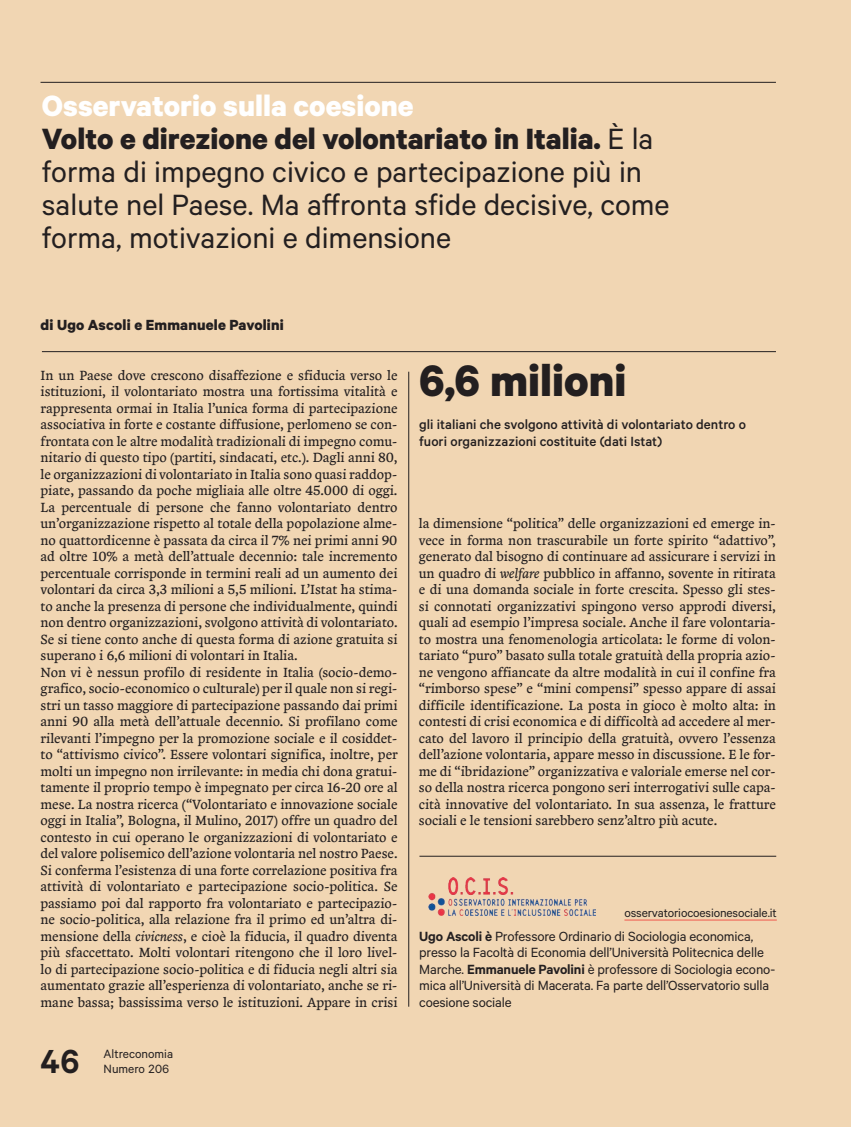
<style>
.page{position:relative;width:851px;height:1127px;background:#fff}
.page>*{position:absolute;margin:0;border:0;box-sizing:border-box;transform-origin:0 0}
.t1{font:700 49.5px "Calibre";color:#231f20}
.t2{font:600 37.5px "Calibre";color:#231f20}
.t3{font:33px/33px "Calibre";color:#231f20}
.t4{font:700 16.5px "Calibre";letter-spacing:.01em;color:#231f20}
.t5{font:15px/16.5px "Calibre";letter-spacing:-.01em;color:#231f20}
.t6{font:500 15px/16.5px "Calibre";color:#231f20}
.t7{font:13.8px/16.5px "Zenon";letter-spacing:-.005em;color:#231f20}
.t8{font:13.5px/15px "Calibre";letter-spacing:-.01em;color:#231f20}
.s1{font-weight:700;color:#fff}
.s2{font-weight:700}
.s3{font-style:italic}
.s4{font-weight:600}
</style>
<div class="page">
<div style="left:0;top:0;width:850px;height:1127px;background:#f1d6b3"></div>
<hr style="left:40px;top:82px;width:735px;height:1px;background:#231f20">
<hr style="left:408px;top:372px;width:1px;height:634px;background:#231f20">
<hr style="left:42px;top:351px;width:733px;height:1px;background:#231f20">
<hr style="left:624px;top:919px;width:152px;height:1px;background:#f0594d">
<img style="left:429px;top:878px;width:166px;height:37px">
<hr style="left:419px;top:856px;width:357px;height:1px;background:#231f20">
<h3 class="t3" style="left:42px;top:88px;width:629px"><span class="s1">Osservatorio sulla coesione<br></span><span class="s2">Volto e direzione del volontariato in Italia.</span> È la forma di impegno civico e partecipazione più in salute nel Paese. Ma affronta sfide decisive, come forma, motivazioni e dimensione</h3>
<p class="t4" style="left:41px;top:315px;width:245px">di Ugo Ascoli e Emmanuele Pavolini</p>
<p class="t7" style="left:41px;top:366px;width:359px">In un Paese dove crescono disaffezione e sfiducia verso le istituzioni, il volontariato mostra una fortissima vitalità e rappresenta ormai in Italia l’unica forma di partecipazione associativa in forte e costante diffusione, perlomeno se con&shy;frontata con le altre modalità tradizionali di impegno comu&shy;nitario di questo tipo (partiti, sindacati, etc.). Dagli anni 80, le organizzazioni di volontariato in Italia sono quasi raddop&shy;piate, passando da poche migliaia alle oltre 45.000 di oggi.<br>La percentuale di persone che fanno volontariato dentro un’organizzazione rispetto al totale della popolazione alme&shy;no quattordicenne è passata da circa il 7% nei primi anni 90 ad oltre 10% a metà dell’attuale decennio: tale incremento percentuale corrisponde in termini reali ad un aumento dei volontari da circa 3,3 milioni a 5,5 milioni. L’Istat ha stima&shy;to anche la presenza di persone che individualmente, quindi non dentro organizzazioni, svolgono attività di volontariato.<br>Se si tiene conto anche di questa forma di azione gratuita si superano i 6,6 milioni di volontari in Italia.<br>Non vi è nessun profilo di residente in Italia (socio-demo&shy;grafico, socio-economico o culturale) per il quale non si regi&shy;stri un tasso maggiore di partecipazione passando dai primi anni 90 alla metà dell’attuale decennio. Si profilano come rilevanti l’impegno per la promozione sociale e il cosiddet&shy;to “attivismo civico”. Essere volontari significa, inoltre, per molti un impegno non irrilevante: in media chi dona gratui&shy;tamente il proprio tempo è impegnato per circa 16-20 ore al mese. La nostra ricerca (“Volontariato e innovazione sociale oggi in Italia”, Bologna, il Mulino, 2017) offre un quadro del contesto in cui operano le organizzazioni di volontariato e del valore polisemico dell’azione volontaria nel nostro Paese.<br>Si conferma l’esistenza di una forte correlazione positiva fra attività di volontariato e partecipazione socio-politica. Se passiamo poi dal rapporto fra volontariato e partecipazio&shy;ne socio-politica, alla relazione fra il primo ed un’altra di&shy;mensione della <span class="s3">civicness</span>, e cioè la fiducia, il quadro diventa più sfaccettato. Molti volontari ritengono che il loro livel&shy;lo di partecipazione socio-politica e di fiducia negli altri sia aumentato grazie all’esperienza di volontariato, anche se ri&shy;mane bassa; bassissima verso le istituzioni. Appare in crisi</p>
<h2 class="t2" style="left:40px;top:1039px;width:41px">46</h2>
<p class="t8" style="left:104px;top:1045px;width:71px">Altreconomia<br>Numero 206</p>
<h1 class="t1" style="left:419px;top:350px;width:209px">6,6 milioni</h1>
<p class="t6" style="left:419px;top:416px;width:328px">gli italiani che svolgono attività di volontariato dentro o fuori organizzazioni costituite (dati Istat)</p>
<p class="t7" style="left:419px;top:514px;width:358px;text-align:justify">la dimensione “politica” delle organizzazioni ed emerge in&shy;vece in forma non trascurabile un forte spirito “adattivo”, generato dal bisogno di continuare ad assicurare i servizi in un quadro di <span class="s3">welfare</span> pubblico in affanno, sovente in ritirata e di una domanda sociale in forte crescita. Spesso gli stes&shy;si connotati organizzativi spingono verso approdi diversi, quali ad esempio l’impresa sociale. Anche il fare volontaria&shy;to mostra una fenomenologia articolata: le forme di volon&shy;tariato “puro” basato sulla totale gratuità della propria azio&shy;ne vengono affiancate da altre modalità in cui il confine fra “rimborso spese” e “mini compensi” spesso appare di assai difficile identificazione. La posta in gioco è molto alta: in contesti di crisi economica e di difficoltà ad accedere al mer&shy;cato del lavoro il principio della gratuità, ovvero l’essenza dell’azione volontaria, appare messo in discussione. E le for&shy;me di “ibridazione” organizzativa e valoriale emerse nel cor&shy;so della nostra ricerca pongono seri interrogativi sulle capa&shy;cità innovative del volontariato. In sua assenza, le fratture sociali e le tensioni sarebbero senz’altro più acute.</p>
<p class="t8" style="left:624px;top:905px;width:154px">osservatoriocoesionesociale.it</p>
<p class="t5" style="left:419px;top:927px;width:357px"><span class="s4">Ugo Ascoli è</span> Professore Ordinario di Sociologia economica, presso la Facoltà di Economia dell’Università Politecnica delle Marche. <span class="s4">Emmanuele Pavolini</span> è professore di Sociologia econo&shy;mica all’Università di Macerata. Fa parte dell’Osservatorio sulla coesione sociale</p>
</div>
